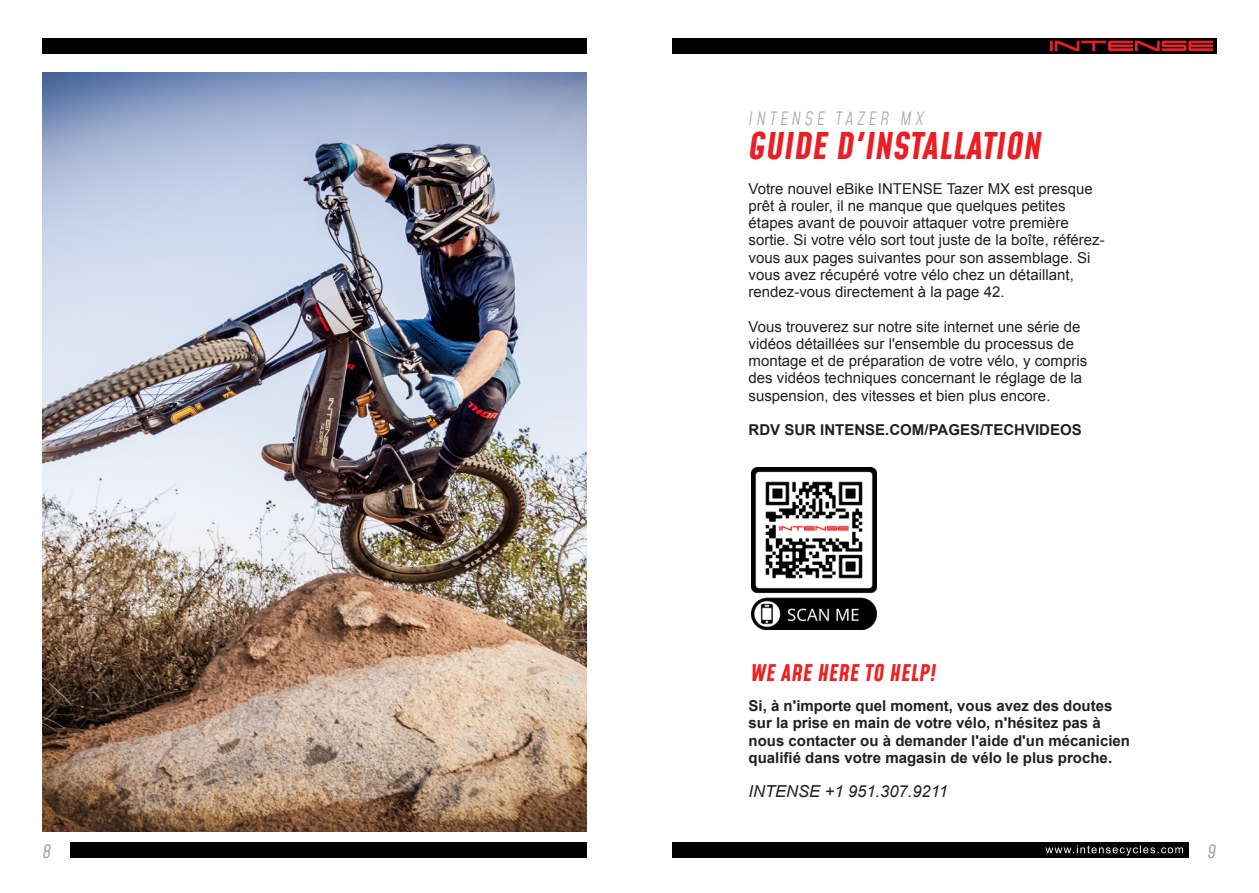
<style>
.page{position:relative;width:1259px;height:893px;background:#fff}
.page>*{position:absolute;margin:0;border:0;box-sizing:border-box;transform-origin:0 0}
.t1{font:italic 700 36px "Mohave";color:#ea1e24}
.t2{font:italic 700 22.5px "Mohave";color:#ee2123}
.t3{font:italic 300 18px "Mohave";letter-spacing:.2em;color:#a9a8a9}
.t4{font:italic 18px "Mohave";color:#a9a8a9}
.t5{font:italic 16.5px "Arial";color:#231f20}
.t6{font:15px/17.2px "Arial";color:#231f20}
.t7{font:700 15px/17.2px "Arial";color:#231f20}
</style>
<div class="page">
<div style="left:70px;top:843px;width:517px;height:15px;background:#000"></div>
<div style="left:672px;top:843px;width:516px;height:15px;background:#000"></div>
<svg style="left:1045px;top:845px;width:138px;height:10px"></svg>
<div style="left:43px;top:38px;width:544px;height:15px;background:#000"></div>
<div style="left:672px;top:38px;width:544px;height:15px;background:#000"></div>
<svg style="left:1050px;top:41px;width:163px;height:10px"></svg>
<img style="left:43px;top:73px;width:544px;height:759px">
<img style="left:752px;top:468px;width:125px;height:162px">
<p class="t3" style="left:748px;top:107px;width:177px">INTENSE TAZER MX</p>
<h1 class="t1" style="left:748px;top:123px;width:295px">GUIDE D'INSTALLATION</h1>
<p class="t6" style="left:748px;top:180px;width:357px">Votre nouvel eBike INTENSE Tazer MX est presque prêt à rouler, il ne manque que quelques petites étapes avant de pouvoir attaquer votre première sortie. Si votre vélo sort tout juste de la boîte, référez&shy;vous aux pages suivantes pour son assemblage. Si vous avez récupéré votre vélo chez un détaillant, rendez-vous directement à la page 42.</p>
<p class="t6" style="left:748px;top:318px;width:340px">Vous trouverez sur notre site internet une série de vidéos détaillées sur l'ensemble du processus de montage et de préparation de votre vélo, y compris des vidéos techniques concernant le réglage de la suspension, des vitesses et bien plus encore.</p>
<p class="t7" style="left:748px;top:422px;width:335px">RDV SUR INTENSE.COM/PAGES/TECHVIDEOS</p>
<h2 class="t2" style="left:750px;top:659px;width:187px">WE ARE HERE TO HELP!</h2>
<p class="t7" style="left:748px;top:698px;width:383px">Si, à n'importe quel moment, vous avez des doutes sur la prise en main de votre vélo, n'hésitez pas à nous contacter ou à demander l'aide d'un mécanicien qualifié dans votre magasin de vélo le plus proche.</p>
<p class="t5" style="left:748px;top:781px;width:201px">INTENSE +1 951.307.9211</p>
<p class="t4" style="left:43px;top:840px;width:10px">8</p>
<p class="t4" style="left:1207px;top:840px;width:10px">9</p>
</div>
